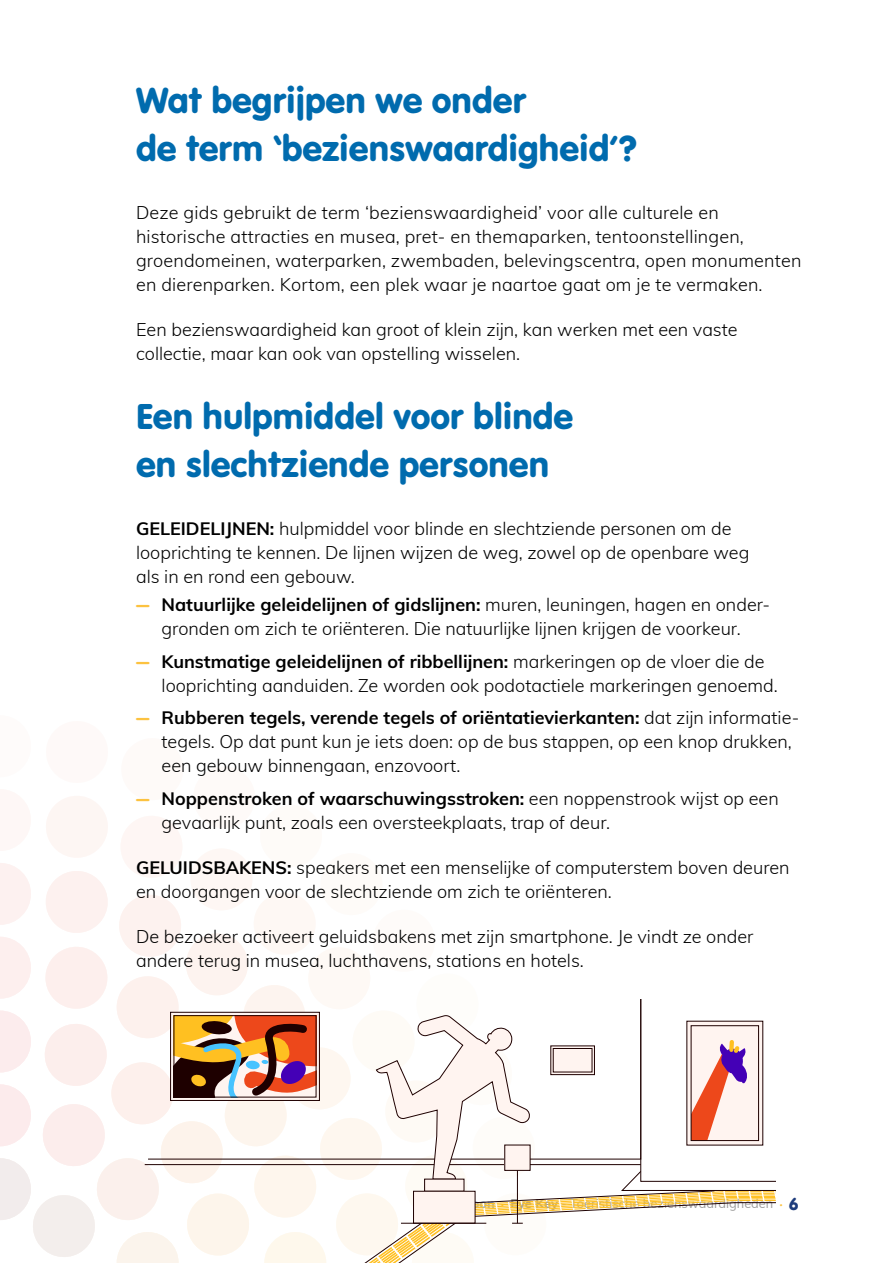
<style>
.page{position:relative;width:893px;height:1263px;background:#fff}
.page>*{position:absolute;margin:0;border:0;box-sizing:border-box;transform-origin:0 0}
.t1{font:37.5px/48px "VAG Rundschrift D";color:#006bae}
.t2{font:300 18px/24px "Muli";color:#000}
.t3{font:12.75px "Muli";color:#9d9d9c}
.s1{font-weight:700}
.s2{font-family:"VAG Rundschrift D";font-weight:400;color:#fcc240}
.s3{font-weight:800;color:#8daed8}
.s4{font-family:"VAG Rundschrift D";color:#fcc240}
.s5{font-weight:800}
.s6{font-family:"VAG Rundschrift D";font-size:18px;color:#1e3c7c}
</style>
<div class="page">
<svg style="left:0;top:796px;width:776px;height:467px"></svg>
<h1 class="t1" style="left:136px;top:76px;width:502px">Wat begrijpen we onder<br>de term ‘bezienswaardigheid’?</h1>
<p class="t2" style="left:136px;top:199px;width:667px">Deze gids gebruikt de term ‘bezienswaardigheid’ voor alle culturele en historische attracties en musea, pret- en themaparken, tentoonstellingen, groendomeinen, waterparken, zwembaden, belevingscentra, open monumenten en dierenparken. Kortom, een plek waar je naartoe gaat om je te vermaken.</p>
<p class="t2" style="left:136px;top:316px;width:603px">Een bezienswaardigheid kan groot of klein zijn, kan werken met een vaste collectie, maar kan ook van opstelling wisselen.</p>
<h1 class="t1" style="left:136px;top:393px;width:439px">Een hulpmiddel voor blinde en slechtziende personen</h1>
<p class="t2" style="left:136px;top:516px;width:615px"><span class="s1">GELEIDELIJNEN:</span> hulpmiddel voor blinde en slechtziende personen om de looprichting te kennen. De lijnen wijzen de weg, zowel op de openbare weg als in en rond een gebouw.</p>
<p class="t2" style="left:136px;top:592px;width:636px;text-align:center"><span class="s2">―</span> <span class="s1">Natuurlijke geleidelijnen of gidslijnen:</span> muren, leuningen, hagen en onder&shy;gronden om zich te oriënteren. Die natuurlijke lijnen krijgen de voorkeur.</p>
<p class="t2" style="left:162px;top:649px;width:618px;text-indent:-26px"><span class="s2">―</span> <span class="s1">Kunstmatige geleidelijnen of ribbellijnen:</span> markeringen op de vloer die de looprichting aanduiden. Ze worden ook podotactiele markeringen genoemd.</p>
<p class="t2" style="left:162px;top:705px;width:639px;text-indent:-26px"><span class="s2">―</span> <span class="s1">Rubberen tegels, verende tegels of oriëntatievierkanten:</span> dat zijn informatie&shy;tegels. Op dat punt kun je iets doen: op de bus stappen, op een knop drukken, een gebouw binnengaan, enzovoort.</p>
<p class="t2" style="left:162px;top:786px;width:619px;text-indent:-26px"><span class="s2">―</span> <span class="s1">Noppenstroken of waarschuwingsstroken:</span> een noppenstrook wijst op een gevaarlijk punt, zoals een oversteekplaats, trap of deur.</p>
<p class="t2" style="left:136px;top:855px;width:655px"><span class="s1">GELUIDSBAKENS:</span> speakers met een menselijke of computerstem boven deuren en doorgangen voor de slechtziende om zich te oriënteren.</p>
<p class="t2" style="left:136px;top:924px;width:619px">De bezoeker activeert geluidsbakens met zijn smartphone. Je vindt ze onder andere terug in musea, luchthavens, stations en hotels.</p>
<p class="t3" style="left:440px;top:1194px;width:360px"><span class="s3">Symfoon</span> <span class="s4">∙</span> <span class="s5">Eye Key</span> - Toeristische bezienswaardigheden <span class="s4">∙</span> <span class="s6">6</span></p>
</div>
